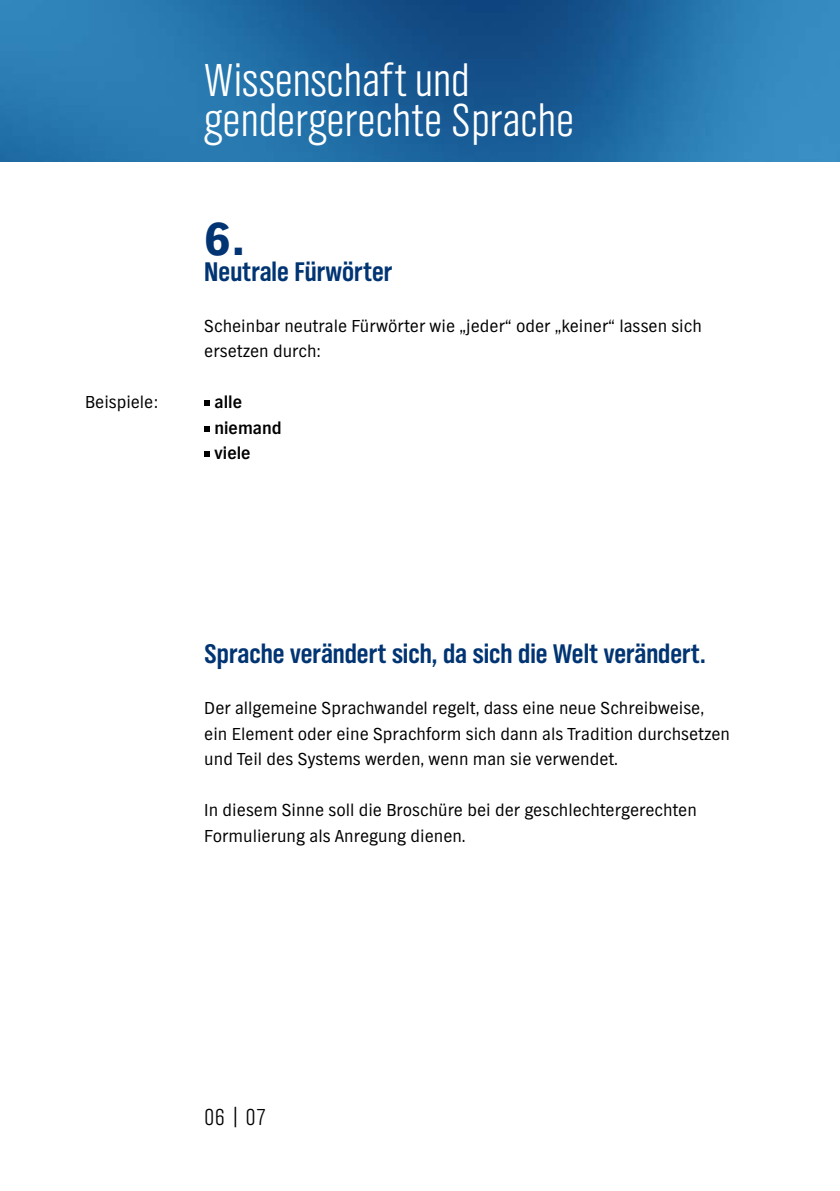
<style>
.page{position:relative;width:840px;height:1191px;background:#fff}
.page>*{position:absolute;margin:0;border:0;box-sizing:border-box;transform-origin:0 0}
.t1{font:300 48px/40px "NDR Sans Cond";color:#fff}
.t2{font:900 48px "NDR Sans";color:#003472}
.t3{font:700 28px "NDR Sans Cond";color:#003472}
.t4{font:300 24px "NDR Sans Cond";color:#000}
.t5{font:18px/25.6px "NDR Sans";color:#000}
.t6{font:700 18px/25.6px "NDR Sans";color:#000}
</style>
<div class="page">
<img style="left:0;top:0;width:839px;height:162px">
<svg style="left:204px;top:400px;width:6px;height:6px"></svg>
<svg style="left:204px;top:426px;width:6px;height:6px"></svg>
<svg style="left:204px;top:451px;width:6px;height:6px"></svg>
<p class="t5" style="left:85px;top:389px;width:74px">Beispiele:</p>
<h1 class="t1" style="left:204px;top:60px;width:371px">Wissenschaft und gendergerechte Sprache</h1>
<h1 class="t2" style="left:204px;top:213px;width:43px">6.</h1>
<h2 class="t3" style="left:204px;top:256px;width:189px">Neutrale Fürwörter</h2>
<p class="t5" style="left:204px;top:313px;width:499px">Scheinbar neutrale Fürwörter wie „jeder“ oder „keiner“ lassen sich ersetzen durch:</p>
<p class="t6" style="left:214px;top:389px;width:69px">alle niemand viele</p>
<h2 class="t3" style="left:204px;top:638px;width:502px">Sprache verändert sich, da sich die Welt verändert.</h2>
<p class="t5" style="left:204px;top:695px;width:527px">Der allgemeine Sprachwandel regelt, dass eine neue Schreibweise, ein Element oder eine Sprachform sich dann als Tradition durchsetzen und Teil des Systems werden, wenn man sie verwendet.</p>
<p class="t5" style="left:204px;top:797px;width:493px">In diesem Sinne soll die Broschüre bei der geschlechtergerechten<br>Formulierung als Anregung dienen.</p>
<h3 class="t4" style="left:204px;top:1104px;width:64px">06 | 07</h3>
</div>
